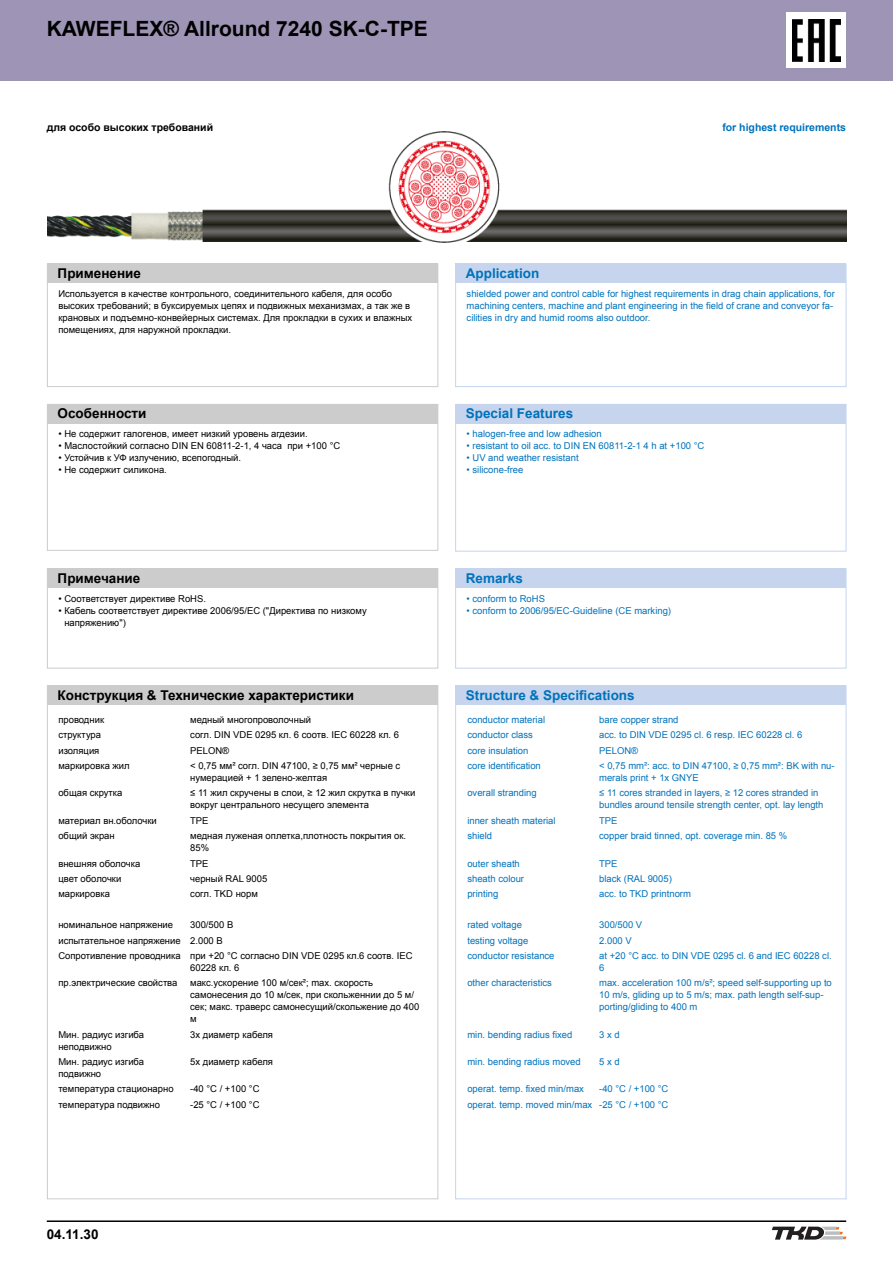
<style>
.page{position:relative;width:893px;height:1263px;background:#fff}
.page>*{position:absolute;margin:0;border:0;box-sizing:border-box;transform-origin:0 0}
.t1{font:700 21px "Arial";color:#000}
.t2{font:700 13.5px "Arial";color:#000}
.t3{font:700 13.5px "Arial";color:#0072bc}
.t4{font:700 10.5px "Arial";color:#000}
.t5{font:700 10.5px "Arial";color:#0072bc}
.t6{font:9.45px/12px "Arial";color:#000}
.t7{font:9.45px/12px "Arial";color:#0072bc}
</style>
<div class="page">
<div style="left:0;top:0;width:893px;height:81px;background:#9e94b5"></div>
<svg style="left:772px;top:1226px;width:74px;height:13px"></svg>
<hr style="left:47px;top:1220px;width:799px;height:2px;background:#000">
<img style="left:47px;top:131px;width:799px;height:112px">
<div style="left:47px;top:264px;width:391px;height:19px;background:#ccc"></div>
<div style="left:455px;top:264px;width:391px;height:19px;background:#c6d5ed"></div>
<div style="left:47px;top:685px;width:391px;height:20px;background:#ccc"></div>
<div style="left:455px;top:685px;width:391px;height:20px;background:#c6d5ed"></div>
<div style="left:47px;top:264px;width:391px;height:123px;border:1px solid #ccc"></div>
<div style="left:455px;top:264px;width:391px;height:123px;border:1px solid #c6d5ed"></div>
<div style="left:47px;top:404px;width:391px;height:19px;background:#ccc"></div>
<div style="left:455px;top:404px;width:391px;height:19px;background:#c6d5ed"></div>
<div style="left:47px;top:404px;width:391px;height:147px;border:1px solid #ccc"></div>
<div style="left:455px;top:404px;width:391px;height:147px;border:1px solid #c6d5ed"></div>
<div style="left:47px;top:568px;width:391px;height:20px;background:#ccc"></div>
<div style="left:455px;top:568px;width:391px;height:20px;background:#c6d5ed"></div>
<div style="left:47px;top:568px;width:391px;height:100px;border:1px solid #ccc"></div>
<div style="left:455px;top:568px;width:391px;height:100px;border:1px solid #c6d5ed"></div>
<div style="left:787px;top:13px;width:59px;height:55px;background:#fff"></div>
<img style="left:793px;top:20px;width:47px;height:41px">
<h1 class="t1" style="left:47px;top:20px;width:383px">KAWEFLEX® Allround 7240 SK-C-TPE</h1>
<p class="t4" style="left:47px;top:123px;width:168px">для особо высоких требований</p>
<p class="t5" style="left:722px;top:123px;width:125px">for highest requirements</p>
<h2 class="t2" style="left:58px;top:268px;width:85px">Применение</h2>
<h2 class="t3" style="left:466px;top:268px;width:75px">Application</h2>
<p class="t6" style="left:58px;top:288px;width:355px">Используется в качестве контрольного, соединительного кабеля, для особо высоких требований; в буксируемых цепях и подвижных механизмах, а так же в крановых и подъемно-конвейерных системах. Для прокладки в сухих и влажных помещениях, для наружной прокладки.</p>
<p class="t7" style="left:467px;top:288px;width:370px">shielded power and control cable for highest requirements in drag chain applications, for machining centers, machine and plant engineering in the field of crane and conveyor fa&shy;cilities in dry and humid rooms also outdoor.</p>
<h2 class="t2" style="left:58px;top:409px;width:90px">Особенности</h2>
<h2 class="t3" style="left:466px;top:409px;width:109px">Special Features</h2>
<p class="t6" style="left:58px;top:429px;width:251px">• Не содержит галогенов, имеет низкий уровень агдезии.</p>
<p class="t6" style="left:58px;top:441px;width:283px">• Маслостойкий согласно DIN EN 60811-2-1, 4 часа при +100 °C</p>
<p class="t6" style="left:58px;top:453px;width:184px">• Устойчив к УФ излучению, всепогодный.</p>
<p class="t6" style="left:58px;top:465px;width:110px">• Не содержит силикона.</p>
<p class="t7" style="left:467px;top:429px;width:137px">• halogen-free and low adhesion</p>
<p class="t7" style="left:467px;top:441px;width:239px">• resistant to oil acc. to DIN EN 60811-2-1 4 h at +100 °C</p>
<p class="t7" style="left:467px;top:453px;width:114px">• UV and weather resistant</p>
<p class="t7" style="left:467px;top:465px;width:58px">• silicone-free</p>
<h2 class="t2" style="left:58px;top:573px;width:84px">Примечание</h2>
<h2 class="t3" style="left:466px;top:573px;width:59px">Remarks</h2>
<p class="t6" style="left:58px;top:593px;width:149px">• Соответствует директиве RoHS.</p>
<p class="t6" style="left:64px;top:605px;width:304px;text-indent:-6px">• Кабель соответствует директиве 2006/95/EС ("Директива по низкому напряжению")</p>
<p class="t7" style="left:467px;top:593px;width:80px">• conform to RoHS</p>
<p class="t7" style="left:467px;top:605px;width:206px">• conform to 2006/95/EC-Guideline (CE marking)</p>
<h2 class="t2" style="left:58px;top:690px;width:298px">Конструкция &amp; Технические характеристики</h2>
<h2 class="t3" style="left:466px;top:690px;width:170px">Structure &amp; Specifications</h2>
<p class="t6" style="left:58px;top:714px;width:47px">проводник</p>
<p class="t6" style="left:190px;top:714px;width:122px">медный многопроволочный</p>
<p class="t7" style="left:467px;top:714px;width:79px">conductor material</p>
<p class="t7" style="left:599px;top:714px;width:81px">bare copper strand</p>
<p class="t6" style="left:58px;top:730px;width:44px">структура</p>
<p class="t6" style="left:190px;top:730px;width:210px">согл. DIN VDE 0295 кл. 6 соотв. IEC 60228 кл. 6</p>
<p class="t7" style="left:467px;top:730px;width:67px">conductor class</p>
<p class="t7" style="left:599px;top:730px;width:205px">acc. to DIN VDE 0295 cl. 6 resp. IEC 60228 cl. 6</p>
<p class="t6" style="left:58px;top:745px;width:43px">изоляция</p>
<p class="t6" style="left:190px;top:745px;width:41px">PELON®</p>
<p class="t7" style="left:467px;top:745px;width:62px">core insulation</p>
<p class="t7" style="left:599px;top:745px;width:41px">PELON®</p>
<p class="t6" style="left:58px;top:761px;width:73px">маркировка жил</p>
<p class="t6" style="left:190px;top:761px;width:212px">&lt; 0,75 мм² согл. DIN 47100, ≥ 0,75 мм² черные с нумерацией + 1 зелено-желтая</p>
<p class="t7" style="left:467px;top:761px;width:75px">core identification</p>
<p class="t7" style="left:599px;top:761px;width:237px">&lt; 0,75 mm²: acc. to DIN 47100, ≥ 0,75 mm²: BK with nu&shy;merals print + 1x GNYE</p>
<p class="t6" style="left:58px;top:788px;width:66px">общая скрутка</p>
<p class="t6" style="left:190px;top:788px;width:227px">≤ 11 жил скручены в слои, ≥ 12 жил скрутка в пучки вокруг центрального несущего элемента</p>
<p class="t7" style="left:467px;top:788px;width:71px">overall stranding</p>
<p class="t7" style="left:599px;top:788px;width:226px">≤ 11 cores stranded in layers, ≥ 12 cores stranded in bundles around tensile strength center, opt. lay length</p>
<p class="t6" style="left:58px;top:815px;width:100px">материал вн.оболочки</p>
<p class="t6" style="left:190px;top:815px;width:20px">TPE</p>
<p class="t7" style="left:467px;top:815px;width:90px">inner sheath material</p>
<p class="t7" style="left:599px;top:815px;width:20px">TPE</p>
<p class="t6" style="left:58px;top:831px;width:58px">общий экран</p>
<p class="t6" style="left:190px;top:831px;width:217px">медная луженая оплетка,плотность покрытия ок.<br>85%</p>
<p class="t7" style="left:467px;top:831px;width:26px">shield</p>
<p class="t7" style="left:599px;top:831px;width:190px">copper braid tinned, opt. coverage min. 85 %</p>
<p class="t6" style="left:58px;top:858px;width:84px">внешняя оболочка</p>
<p class="t6" style="left:190px;top:858px;width:20px">TPE</p>
<p class="t7" style="left:467px;top:858px;width:54px">outer sheath</p>
<p class="t7" style="left:599px;top:858px;width:20px">TPE</p>
<p class="t6" style="left:58px;top:873px;width:64px">цвет оболочки</p>
<p class="t6" style="left:190px;top:873px;width:79px">черный RAL 9005</p>
<p class="t7" style="left:467px;top:873px;width:58px">sheath colour</p>
<p class="t7" style="left:599px;top:873px;width:74px">black (RAL 9005)</p>
<p class="t6" style="left:58px;top:889px;width:53px">маркировка</p>
<p class="t6" style="left:190px;top:889px;width:69px">согл. TKD норм</p>
<p class="t7" style="left:467px;top:889px;width:32px">printing</p>
<p class="t7" style="left:599px;top:889px;width:93px">acc. to TKD printnorm</p>
<p class="t6" style="left:58px;top:920px;width:116px">номинальное напряжение</p>
<p class="t6" style="left:190px;top:920px;width:45px">300/500 В</p>
<p class="t7" style="left:467px;top:920px;width:56px">rated voltage</p>
<p class="t7" style="left:599px;top:920px;width:45px">300/500 V</p>
<p class="t6" style="left:58px;top:935px;width:166px">испытательное напряжение 2.000 В</p>
<p class="t7" style="left:467px;top:935px;width:62px">testing voltage</p>
<p class="t7" style="left:599px;top:935px;width:34px">2.000 V</p>
<p class="t6" style="left:190px;top:950px;width:224px;text-indent:-132px">Cопротивление проводника при +20 °C согласно DIN VDE 0295 кл.6 соотв. IEC<br>60228 кл. 6</p>
<p class="t7" style="left:467px;top:950px;width:89px">conductor resistance</p>
<p class="t7" style="left:599px;top:950px;width:234px">at +20 °C acc. to DIN VDE 0295 cl. 6 and IEC 60228 cl.<br>6</p>
<p class="t6" style="left:58px;top:978px;width:121px">пр.электрические свойства</p>
<p class="t6" style="left:190px;top:978px;width:231px">макс.ускорение 100 м/сек²; max. скорость самонесения до 10 м/сек, при скольженнии до 5 м/ сек; макс. траверс самонесущий/скольжение до 400 м</p>
<p class="t7" style="left:467px;top:978px;width:86px">other characteristics</p>
<p class="t7" style="left:599px;top:978px;width:234px">max. acceleration 100 m/s²; speed self-supporting up to<br>10 m/s, gliding up to 5 m/s; max. path length self-sup&shy;porting/gliding to 400 m</p>
<p class="t6" style="left:58px;top:1029px;width:87px">Мин. радиус изгиба неподвижно</p>
<p class="t6" style="left:190px;top:1029px;width:84px">3х диаметр кабеля</p>
<p class="t7" style="left:467px;top:1029px;width:107px">min. bending radius fixed</p>
<p class="t7" style="left:599px;top:1029px;width:22px">3 x d</p>
<p class="t6" style="left:58px;top:1057px;width:87px">Мин. радиус изгиба подвижно</p>
<p class="t6" style="left:190px;top:1057px;width:84px">5х диаметр кабеля</p>
<p class="t7" style="left:467px;top:1057px;width:115px">min. bending radius moved</p>
<p class="t7" style="left:599px;top:1057px;width:22px">5 x d</p>
<p class="t6" style="left:58px;top:1084px;width:117px">температура стационарно</p>
<p class="t6" style="left:190px;top:1084px;width:71px">-40 °C / +100 °C</p>
<p class="t7" style="left:467px;top:1084px;width:118px">operat. temp. fixed min/max</p>
<p class="t7" style="left:599px;top:1084px;width:71px">-40 °C / +100 °C</p>
<p class="t6" style="left:58px;top:1099px;width:103px">температура подвижно</p>
<p class="t6" style="left:190px;top:1099px;width:71px">-25 °C / +100 °C</p>
<p class="t7" style="left:467px;top:1099px;width:203px">operat. temp. moved min/max -25 °C / +100 °C</p>
<h2 class="t2" style="left:47px;top:1229px;width:53px">04.11.30</h2>
</div>
